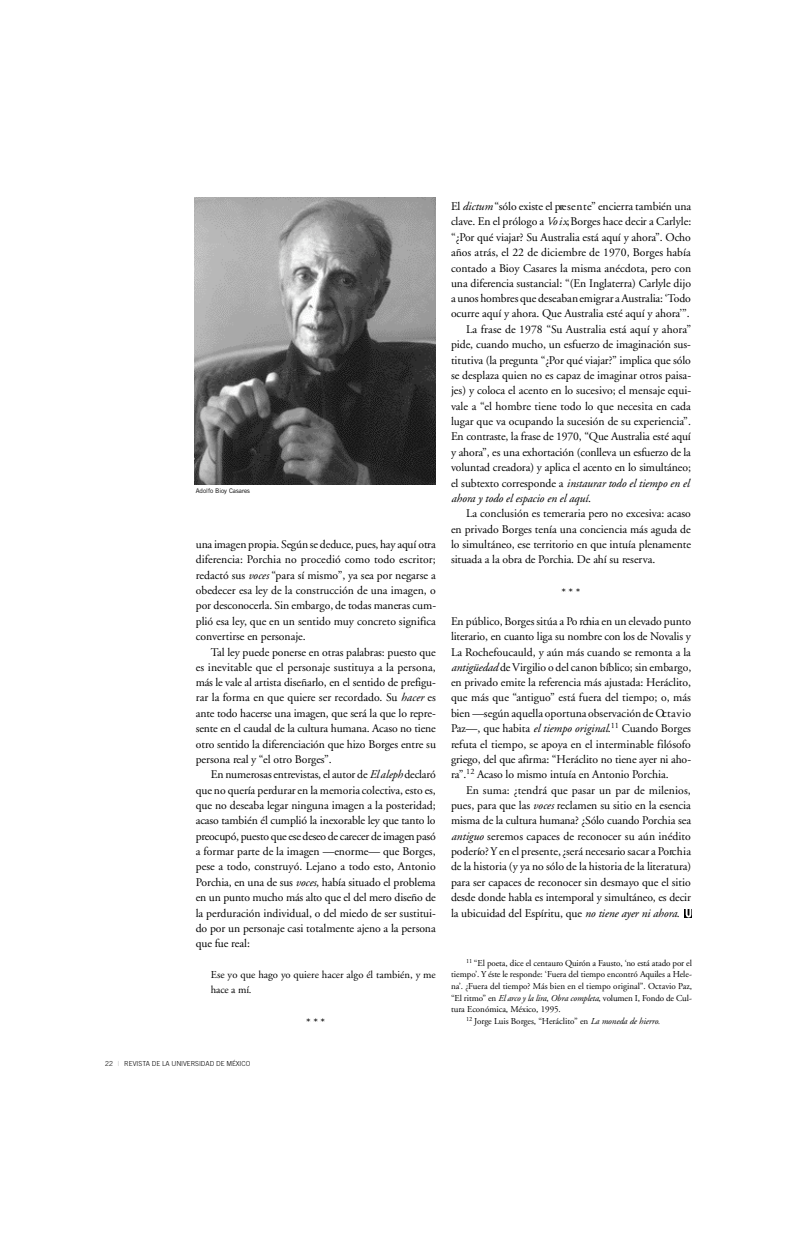
<style>
.page{position:relative;width:798px;height:1241px;background:#fff}
.page>*{position:absolute;margin:0;border:0;box-sizing:border-box;transform-origin:0 0}
.t1{font:11.62px/15.4px "Adobe Garamond";letter-spacing:-.005em;color:#000;text-align:justify}
.t2{font:italic 11.62px "Adobe Garamond";letter-spacing:-.01em;color:#000}
.t3{font:10.62px/15.2px "Adobe Garamond";color:#000}
.t4{font:9px "Adobe Garamond";letter-spacing:-.01em;color:#000}
.t5{font:300 6.88px "Trade Gothic";letter-spacing:-.01em;color:#000}
.t6{font:6.38px "Trade Gothic";letter-spacing:-.005em;color:#000}
.s1{font-style:italic}
.s2{font-weight:400;color:#bfbfbf}
.s3{font-style:normal}
</style>
<div class="page">
<img style="left:195px;top:198px;width:240px;height:286px">
<div style="left:684px;top:908px;width:7px;height:9px;background:#000"></div>
<svg style="left:685px;top:908px;width:6px;height:9px"></svg>
<p class="t6" style="left:196px;top:488px;width:56px">Adolfo Bioy Casares</p>
<p class="t1" style="left:196px;top:537px;width:242px">una imagen propia. Según se deduce, pues, hay aquí otra diferencia: Porchia no procedió como todo escritor; redactó sus <span class="s1">voces</span> “para sí mismo”, ya sea por negarse a obedecer esa ley de la construcción de una imagen, o por desconocerla. Sin embargo, de todas maneras cum&shy;plió esa ley, que en un sentido muy concreto significa convertirse en personaje.</p>
<p class="t1" style="left:196px;top:645px;width:242px;text-indent:15px">Tal ley puede ponerse en otras palabras: puesto que es inevitable que el personaje sustituya a la persona, más le vale al artista diseñarlo, en el sentido de prefigu&shy;rar la forma en que quiere ser recordado. Su <span class="s1">hacer</span> es ante todo hacerse una imagen, que será la que lo repre&shy;sente en el caudal de la cultura humana. Acaso no tiene otro sentido la diferenciación que hizo Borges entre su persona real y “el otro Borges”.</p>
<p class="t1" style="left:196px;top:767px;width:241px;text-indent:15px">En numerosas entrevistas, el autor de <span class="s1">El aleph</span> d e c la ró que no quería perduraren la memoria colectiva, esto es, que no deseaba legar ninguna imagen a la posteridad; acaso también él cumplió la inexorable ley que tanto lo p reocupó, puesto que ese deseo de carecer de imagenpasó a formar parte de la imagen —enorme— que Borges, pese a todo, construyó. Lejano a todo esto, Antonio Porchia, en una de sus <span class="s1">voces</span>, había situado el problema en un punto mucho más alto que el del mero diseño de la perduración individual, o del miedo de ser sustitui&shy;do por un personaje casi totalmente ajeno a la persona que fue real:</p>
<p class="t3" style="left:211px;top:967px;width:226px">Ese yo que hago yo quiere hacer algo él también, y me hace a mí.</p>
<p class="t1" style="left:306px;top:1015px;width:20px">* * *</p>
<p class="t5" style="left:105px;top:1060px;width:147px">22 <span class="s2">|</span> REVISTA DE LA UNIVERSIDAD DE MÉXICO</p>
<p class="t1" style="left:451px;top:200px;width:241px">El <span class="s1">d ictu m</span> “sólo existe el pre s e n t e” encierra también una</p>
<p class="t1" style="left:451px;top:215px;width:242px">c la ve. En el prólogo a <span class="s1">Vo i x</span>, Borges hace decir a Carlyle:</p>
<p class="t1" style="left:451px;top:230px;width:241px">“¿Por qué viajar? Su Australia está aquí y ahora”. Ocho</p>
<p class="t1" style="left:451px;top:246px;width:241px">años atrás, el 22 de diciembre de 1970, Borges había</p>
<p class="t1" style="left:451px;top:261px;width:241px">contado a Bioy Casares la misma anécdota, pero con</p>
<p class="t1" style="left:451px;top:276px;width:241px">una diferencia sustancial: “(En Inglaterra) Carlyle dijo</p>
<p class="t1" style="left:451px;top:292px;width:241px">a unos hombres que deseabanemigrar a Australia: ‘To d o</p>
<p class="t1" style="left:451px;top:307px;width:240px">ocurre aquí y ahora. Que Australia esté aquí y ahora’”.</p>
<p class="t1" style="left:466px;top:322px;width:226px">La frase de 1978 “Su Australia está aquí y ahora”</p>
<p class="t1" style="left:451px;top:338px;width:241px">pide, cuando mucho, un esfuerzo de imaginación sus-</p>
<p class="t1" style="left:451px;top:353px;width:241px">titutiva (la pregunta “¿Por qué viajar?” implica que sólo</p>
<p class="t1" style="left:451px;top:368px;width:241px">se desplaza quien no es capaz de imaginar otros paisa-</p>
<p class="t1" style="left:451px;top:384px;width:241px">jes) y coloca el acento en lo sucesivo; el mensaje equi-</p>
<p class="t1" style="left:451px;top:399px;width:241px">vale a “el hombre tiene todo lo que necesita en cada</p>
<p class="t1" style="left:451px;top:415px;width:241px">lugar que va ocupando la sucesión de su experiencia”.</p>
<p class="t1" style="left:451px;top:430px;width:241px">En contraste, la frase de 1970, “Que Australia esté aquí</p>
<p class="t1" style="left:451px;top:445px;width:241px">y ahora”, es una exhortación (conlleva un esfuerzo de la</p>
<p class="t1" style="left:451px;top:460px;width:241px">voluntad creadora) y aplica el acento en lo simultáneo;</p>
<p class="t2" style="left:451px;top:478px;width:240px"><span class="s3">el subtexto corresponde a</span> instaurar todo el tiempo en el</p>
<p class="t2" style="left:451px;top:493px;width:141px">ahora y todo el espacio en el aquí<span class="s3">.</span></p>
<p class="t1" style="left:466px;top:507px;width:226px">La conclusión es temeraria pero no excesiva: acaso</p>
<p class="t1" style="left:451px;top:522px;width:241px">en privado Borges tenía una conciencia más aguda de</p>
<p class="t1" style="left:451px;top:537px;width:241px">lo simultáneo, ese territorio en que intuía plenamente</p>
<p class="t1" style="left:451px;top:552px;width:206px">situada a la obra de Porchia. De ahí su reserva.</p>
<p class="t1" style="left:561px;top:585px;width:20px">* * *</p>
<p class="t1" style="left:451px;top:614px;width:242px">En público, Borges sitúa a Po rchia en un elevado punto literario, en cuanto liga su nombre con los de Novalis y La Rochefoucauld, y aún más cuando se remonta a la <span class="s1">a n tig ü ed a d</span> de Virgilio o del canon bíblico; sin embargo, en privado emite la referencia más ajustada: Heráclito, que más que “antiguo” está fuera del tiempo; o, más bien —según aquella oportuna observación de Oc t a v io Paz—, que habita <span class="s1">el tiempo original</span>.<sup>11</sup> Cuando Borges refuta el tiempo, se apoya en el interminable filósofo griego, del que afirma: “Heráclito no tiene ayer ni aho&shy;ra”.<sup>12</sup> Acaso lo mismo intuía en Antonio Porchia.</p>
<p class="t1" style="left:451px;top:783px;width:241px;text-indent:15px">En suma: ¿tendrá que pasar un par de milenios, pues, para que las <span class="s1">voces</span> reclamen su sitio en la esencia misma de la cultura humana? ¿Sólo cuando Porchia sea <span class="s1">antiguo</span> seremos capaces de reconocer su aún inédito poderío? Y en el presente, ¿será necesario sacar a Po rc h ia de la historia (y ya no sólo de la historia de la literatura) para ser capaces de reconocer sin desmayo que el sitio desde donde habla es intemporal y simultáneo, es decir la ubicuidad del Espíritu, que <span class="s1">no tiene ayer ni ahora</span>.</p>
<p class="t4" style="left:466px;top:958px;width:227px"><sup>11</sup> “El poeta, dice el centauro Quirón a Fausto, ‘no está atado por el</p>
<p class="t4" style="left:451px;top:970px;width:242px">tiempo’. Y éste le responde: ‘Fuera del tiempo encontró Aquiles a Hele-</p>
<p class="t4" style="left:451px;top:982px;width:242px">na’. ¿Fuera del tiempo? Más bien en el tiempo original”. Octavio Paz,</p>
<p class="t4" style="left:451px;top:994px;width:242px">“El ritmo” en <span class="s1">El arco y la lira</span>, <span class="s1">Obra completa</span>, volumen I, Fondo de Cul-</p>
<p class="t4" style="left:451px;top:1005px;width:111px">tura Económica, México, 1995.</p>
<p class="t4" style="left:466px;top:1017px;width:195px"><sup>12</sup> Jorge Luis Borges, “Heráclito” en <span class="s1">La moneda de hierro.</span></p>
</div>
